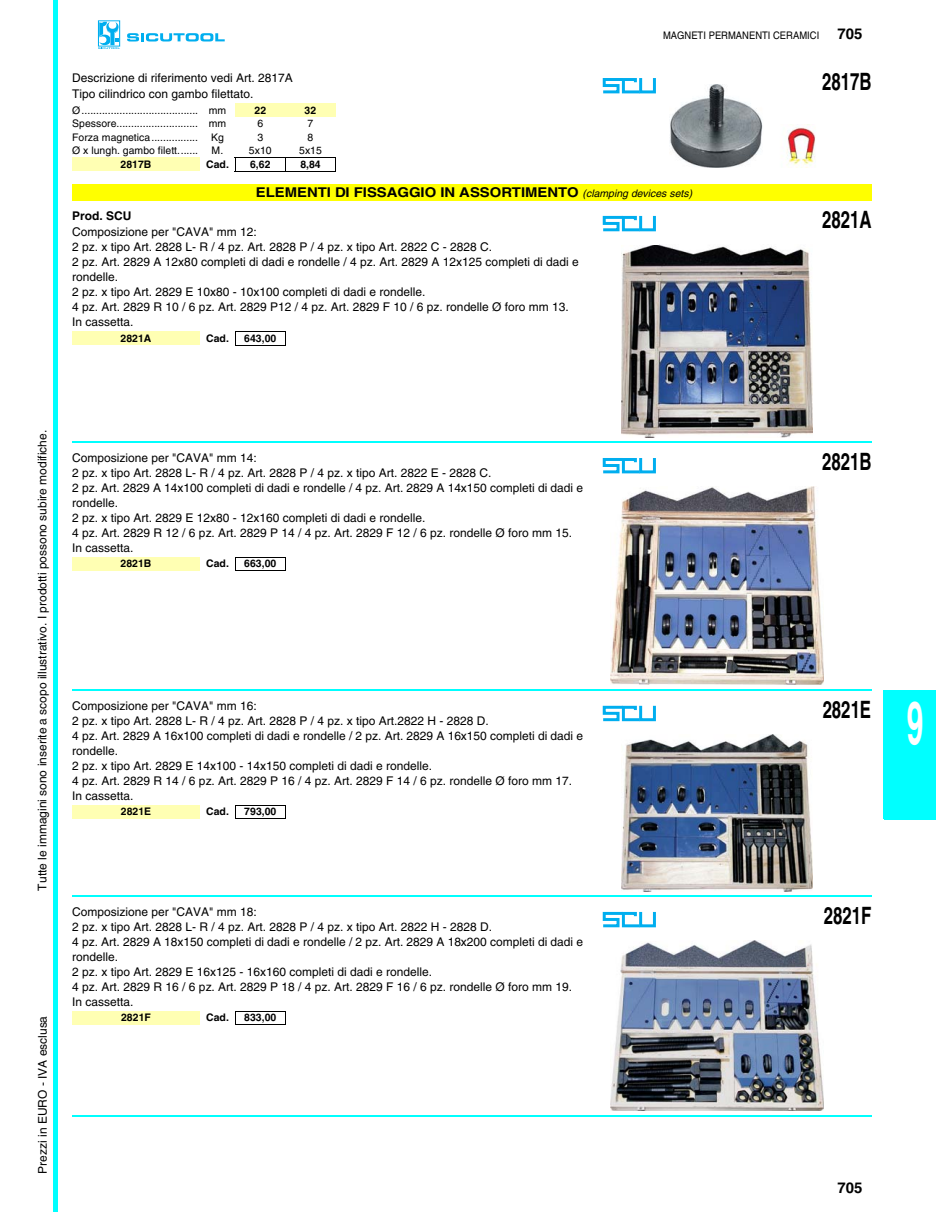
<style>
.page{position:relative;width:936px;height:1212px;background:#fff}
.page>*{position:absolute;margin:0;border:0;box-sizing:border-box;transform-origin:0 0}
.t1{font:700 60px "Helvetica";color:#fff;scale:.5 1}
.t2{font:700 24px "Helvetica";color:#000;scale:.7 1}
.t3{font:700 15px "Helvetica";color:#000}
.t4{font:700 13.5px "Helvetica";letter-spacing:-.005em;color:#000;scale:1.11 1}
.t5{font:12px/15px "Helvetica";color:#000}
.t6{font:700 12px "Helvetica";color:#000}
.t7{font:10.5px "Helvetica";letter-spacing:.005em;color:#000}
.t8{font:700 10.5px "Helvetica";letter-spacing:.005em;color:#000}
.t9{font:10.5px "Helvetica";letter-spacing:.005em;color:#000;scale:.9 1}
.s1{font-weight:700;font-size:15px}
.s2{font-weight:400;font-style:italic;font-size:10.5px}
</style>
<div class="page">
<div style="left:53px;top:0;width:5px;height:1212px;background:#0ff"></div>
<svg style="left:127px;top:33px;width:98px;height:8px"></svg>
<div style="left:96px;top:19px;width:26px;height:30px;border:3px solid #fff"></div>
<svg style="left:98px;top:22px;width:22px;height:27px"></svg>
<div style="left:884px;top:691px;width:51px;height:128px;background:#0ff"></div>
<hr style="left:884px;top:690px;width:51px;height:2px;background:#0ff">
<hr style="left:884px;top:818px;width:51px;height:2px;background:#0ff">
<img style="left:670px;top:85px;width:93px;height:82px">
<div style="left:639px;top:77px;width:17px;height:16px;border:3px solid #00aeef"></div>
<svg style="left:602px;top:77px;width:40px;height:17px"></svg>
<img style="left:786px;top:127px;width:30px;height:39px">
<div style="left:235px;top:104px;width:50px;height:13px;background:#ffffb3"></div>
<div style="left:285px;top:104px;width:51px;height:13px;background:#ffffb3"></div>
<div style="left:72px;top:158px;width:128px;height:13px;background:#ffffb3"></div>
<svg style="left:235px;top:158px;width:1px;height:13px"></svg>
<svg style="left:285px;top:158px;width:1px;height:13px"></svg>
<svg style="left:335px;top:158px;width:1px;height:13px"></svg>
<hr style="left:235px;top:157px;width:101px;height:1px;background:#000">
<hr style="left:235px;top:171px;width:101px;height:1px;background:#000">
<div style="left:72px;top:185px;width:800px;height:16px;background:#ff0"></div>
<img style="left:621px;top:244px;width:191px;height:193px">
<div style="left:639px;top:214px;width:17px;height:17px;border:3px solid #00aeef"></div>
<svg style="left:602px;top:214px;width:40px;height:18px"></svg>
<div style="left:72px;top:332px;width:128px;height:13px;background:#ffffb3"></div>
<svg style="left:235px;top:332px;width:1px;height:13px"></svg>
<svg style="left:285px;top:332px;width:1px;height:13px"></svg>
<hr style="left:235px;top:331px;width:51px;height:1px;background:#000">
<hr style="left:235px;top:345px;width:51px;height:1px;background:#000">
<hr style="left:72px;top:442px;width:800px;height:1px;background:#0ff">
<img style="left:610px;top:486px;width:213px;height:199px">
<div style="left:639px;top:457px;width:17px;height:16px;border:3px solid #00aeef"></div>
<svg style="left:602px;top:457px;width:40px;height:17px"></svg>
<div style="left:72px;top:557px;width:128px;height:14px;background:#ffffb3"></div>
<svg style="left:235px;top:558px;width:1px;height:12px"></svg>
<svg style="left:285px;top:558px;width:1px;height:12px"></svg>
<hr style="left:235px;top:557px;width:51px;height:1px;background:#000">
<hr style="left:235px;top:570px;width:51px;height:1px;background:#000">
<hr style="left:72px;top:689px;width:800px;height:2px;background:#0ff">
<img style="left:621px;top:734px;width:191px;height:157px">
<div style="left:639px;top:704px;width:17px;height:17px;border:3px solid #00aeef"></div>
<svg style="left:602px;top:704px;width:40px;height:18px"></svg>
<div style="left:72px;top:805px;width:128px;height:14px;background:#ffffb3"></div>
<svg style="left:235px;top:806px;width:1px;height:12px"></svg>
<svg style="left:285px;top:806px;width:1px;height:12px"></svg>
<hr style="left:235px;top:805px;width:51px;height:1px;background:#000">
<hr style="left:235px;top:818px;width:51px;height:1px;background:#000">
<hr style="left:72px;top:896px;width:800px;height:1px;background:#0ff">
<img style="left:610px;top:940px;width:213px;height:171px">
<div style="left:639px;top:910px;width:17px;height:17px;border:3px solid #00aeef"></div>
<svg style="left:602px;top:910px;width:40px;height:18px"></svg>
<div style="left:72px;top:1011px;width:128px;height:14px;background:#ffffb3"></div>
<svg style="left:235px;top:1012px;width:1px;height:12px"></svg>
<svg style="left:285px;top:1012px;width:1px;height:12px"></svg>
<hr style="left:235px;top:1011px;width:51px;height:1px;background:#000">
<hr style="left:235px;top:1024px;width:51px;height:1px;background:#000">
<hr style="left:72px;top:1115px;width:800px;height:2px;background:#0ff">
<p class="t9" style="left:663px;top:29px;width:223px">MAGNETI PERMANENTI CERAMICI <span class="s1">705</span></p>
<p class="t5" style="left:72px;top:69px;width:222px;line-height:16.5px">Descrizione di riferimento vedi Art. 2817A<br>Tipo cilindrico con gambo filettato.</p>
<p class="t7" style="left:72px;top:104px;width:155px">Ø........................................ mm</p>
<p class="t8" style="left:255px;top:104px;width:13px">22</p>
<p class="t8" style="left:305px;top:104px;width:13px">32</p>
<p class="t7" style="left:72px;top:117px;width:155px">Spessore............................ mm</p>
<p class="t7" style="left:257px;top:117px;width:7px">6</p>
<p class="t7" style="left:308px;top:117px;width:7px">7</p>
<p class="t7" style="left:72px;top:131px;width:153px">Forza magnetica................ Kg</p>
<p class="t7" style="left:257px;top:131px;width:7px">3</p>
<p class="t7" style="left:308px;top:131px;width:7px">8</p>
<p class="t7" style="left:72px;top:144px;width:127px">Ø x lungh. gambo filett.......</p>
<p class="t7" style="left:212px;top:144px;width:13px">M.</p>
<p class="t7" style="left:249px;top:144px;width:24px">5x10</p>
<p class="t7" style="left:299px;top:144px;width:24px">5x15</p>
<p class="t8" style="left:121px;top:158px;width:32px">2817B</p>
<p class="t8" style="left:206px;top:158px;width:24px">Cad.</p>
<p class="t8" style="left:250px;top:158px;width:22px">6,62</p>
<p class="t8" style="left:300px;top:158px;width:22px">8,84</p>
<p class="t4" style="left:256px;top:184px;width:394px">ELEMENTI DI FISSAGGIO IN ASSORTIMENTO <span class="s2">(clamping devices sets)</span></p>
<p class="t6" style="left:72px;top:208px;width:61px">Prod. SCU</p>
<p class="t5" style="left:72px;top:224px;width:508px">Composizione per "CAVA" mm 12:<br>2 pz. x tipo Art. 2828 L- R / 4 pz. Art. 2828 P / 4 pz. x tipo Art. 2822 C - 2828 C.<br>2 pz. Art. 2829 A 12x80 completi di dadi e rondelle / 4 pz. Art. 2829 A 12x125 completi di dadi e rondelle.<br>2 pz. x tipo Art. 2829 E 10x80 - 10x100 completi di dadi e rondelle.<br>4 pz. Art. 2829 R 10 / 6 pz. Art. 2829 P12 / 4 pz. Art. 2829 F 10 / 6 pz. rondelle Ø foro mm 13.<br>In cassetta.</p>
<p class="t8" style="left:121px;top:332px;width:32px">2821A</p>
<p class="t8" style="left:206px;top:332px;width:24px">Cad.</p>
<p class="t8" style="left:244px;top:332px;width:33px">643,00</p>
<h2 class="t2" style="left:822px;top:67px;width:72px">2817B</h2>
<h2 class="t2" style="left:822px;top:205px;width:72px">2821A</h2>
<p class="t5" style="left:35px;top:891px;width:462px;rotate:-90deg">Tutte le immagini sono inserite a scopo illustrativo. I prodotti possono subire modifiche.</p>
<p class="t5" style="left:35px;top:1174px;width:159px;rotate:-90deg">Prezzi in EURO - IVA esclusa</p>
<p class="t5" style="left:72px;top:450px;width:512px">Composizione per "CAVA" mm 14:<br>2 pz. x tipo Art. 2828 L- R / 4 pz. Art. 2828 P / 4 pz. x tipo Art. 2822 E - 2828 C.<br>2 pz. Art. 2829 A 14x100 completi di dadi e rondelle / 4 pz. Art. 2829 A 14x150 completi di dadi e rondelle.<br>2 pz. x tipo Art. 2829 E 12x80 - 12x160 completi di dadi e rondelle.<br>4 pz. Art. 2829 R 12 / 6 pz. Art. 2829 P 14 / 4 pz. Art. 2829 F 12 / 6 pz. rondelle Ø foro mm 15.<br>In cassetta.</p>
<p class="t8" style="left:121px;top:557px;width:32px">2821B</p>
<p class="t8" style="left:206px;top:557px;width:24px">Cad.</p>
<p class="t8" style="left:244px;top:557px;width:33px">663,00</p>
<p class="t5" style="left:72px;top:698px;width:512px">Composizione per "CAVA" mm 16:<br>2 pz. x tipo Art. 2828 L- R / 4 pz. Art. 2828 P / 4 pz. x tipo Art.2822 H - 2828 D.<br>4 pz. Art. 2829 A 16x100 completi di dadi e rondelle / 2 pz. Art. 2829 A 16x150 completi di dadi e rondelle.<br>2 pz. x tipo Art. 2829 E 14x100 - 14x150 completi di dadi e rondelle.<br>4 pz. Art. 2829 R 14 / 6 pz. Art. 2829 P 16 / 4 pz. Art. 2829 F 14 / 6 pz. rondelle Ø foro mm 17.<br>In cassetta.</p>
<p class="t8" style="left:121px;top:805px;width:32px">2821E</p>
<p class="t8" style="left:206px;top:805px;width:24px">Cad.</p>
<p class="t8" style="left:244px;top:805px;width:33px">793,00</p>
<p class="t5" style="left:72px;top:904px;width:512px">Composizione per "CAVA" mm 18:<br>2 pz. x tipo Art. 2828 L- R / 4 pz. Art. 2828 P / 4 pz. x tipo Art. 2822 H - 2828 D.<br>4 pz. Art. 2829 A 18x150 completi di dadi e rondelle / 2 pz. Art. 2829 A 18x200 completi di dadi e rondelle.<br>2 pz. x tipo Art. 2829 E 16x125 - 16x160 completi di dadi e rondelle.<br>4 pz. Art. 2829 R 16 / 6 pz. Art. 2829 P 18 / 4 pz. Art. 2829 F 16 / 6 pz. rondelle Ø foro mm 19.<br>In cassetta.</p>
<p class="t8" style="left:121px;top:1011px;width:31px">2821F</p>
<p class="t8" style="left:206px;top:1011px;width:24px">Cad.</p>
<p class="t8" style="left:244px;top:1011px;width:33px">833,00</p>
<h2 class="t2" style="left:822px;top:447px;width:72px">2821B</h2>
<h2 class="t2" style="left:823px;top:694px;width:71px">2821E</h2>
<h2 class="t2" style="left:824px;top:901px;width:70px">2821F</h2>
<p class="t3" style="left:838px;top:1179px;width:26px">705</p>
<h1 class="t1" style="left:907px;top:686px;width:35px">9</h1>
</div>
